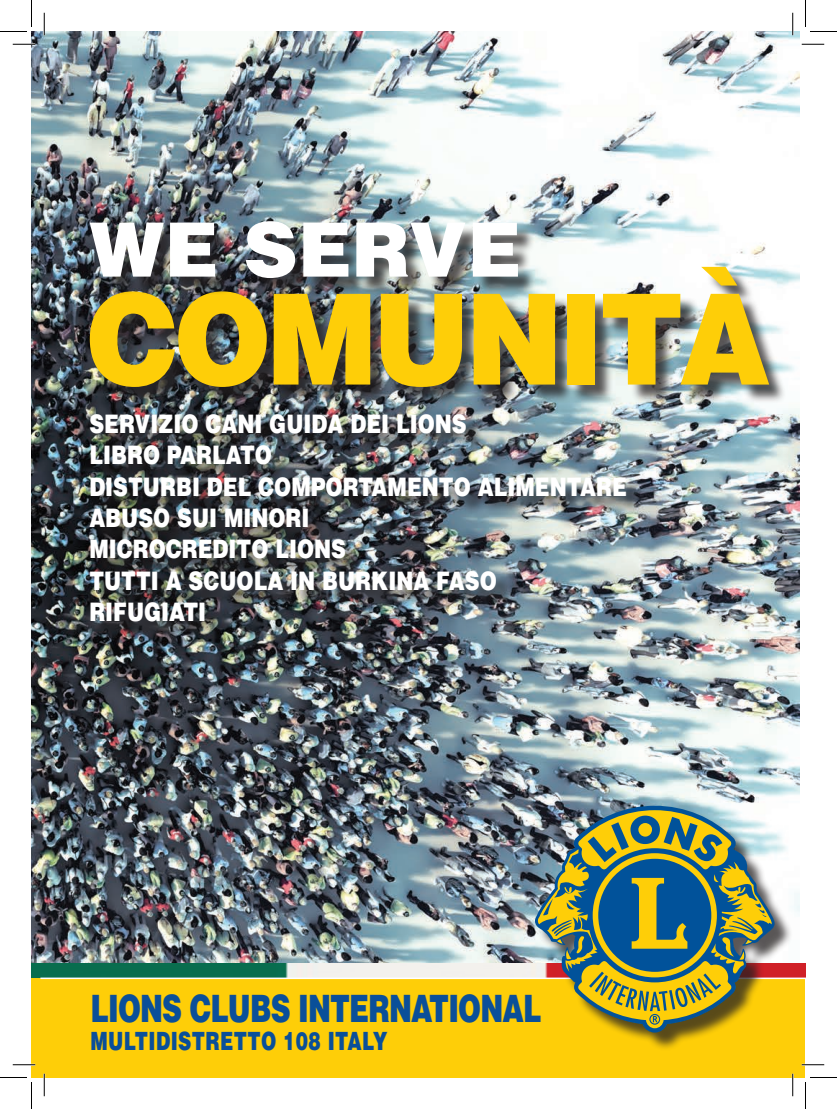
<style>
.page{position:relative;width:837px;height:1109px;background:#fff}
.page>*{position:absolute;margin:0;border:0;box-sizing:border-box;transform-origin:0 0}
.t1{font:900 126px "Helvetica";letter-spacing:-.04em;color:#fece08;scale:.93 1}
.t2{font:900 75px "Helvetica";color:#fff}
.t3{font:900 37.8px "Helvetica";letter-spacing:-.03em;color:#0a4f99;scale:.73 1}
.t4{font:900 25.5px "Helvetica";color:#fff;scale:.81 1}
.t5{font:900 25.2px "Helvetica";letter-spacing:.02em;color:#0a4f99;scale:.73 1}
</style>
<div class="page">
<img style="left:31px;top:31px;width:768px;height:1046px">
<div style="left:32px;top:978px;width:773px;height:99px;background:#fece08"></div>
<div style="left:93px;top:269px;width:694px;height:137px;background:#231f20;opacity:.75"></div>
<div style="left:93px;top:224px;width:443px;height:72px;background:#231f20;opacity:.75"></div>
<img style="left:32px;top:963px;width:773px;height:14px">
<div style="left:92px;top:416px;width:552px;height:224px;background:#231f20;opacity:.75"></div>
<hr style="left:40px;top:978px;width:765px;height:1px;background:#fff">
<div style="left:538px;top:809px;width:255px;height:242px;background:#231f20;opacity:.75"></div>
<svg style="left:535px;top:806px;width:239px;height:227px"></svg>
<hr style="left:13px;top:43px;width:22px;height:2px;background:#fff">
<hr style="left:13px;top:1064px;width:22px;height:2px;background:#fff">
<hr style="left:802px;top:1064px;width:22px;height:2px;background:#fff">
<hr style="left:43px;top:13px;width:2px;height:22px;background:#fff">
<hr style="left:43px;top:1074px;width:2px;height:22px;background:#fff">
<hr style="left:792px;top:13px;width:2px;height:22px;background:#fff">
<hr style="left:792px;top:1074px;width:2px;height:22px;background:#fff">
<svg style="left:13px;top:44px;width:22px;height:1px"></svg>
<svg style="left:802px;top:44px;width:22px;height:1px"></svg>
<svg style="left:13px;top:1064px;width:22px;height:1px"></svg>
<svg style="left:802px;top:1064px;width:22px;height:1px"></svg>
<svg style="left:44px;top:13px;width:1px;height:22px"></svg>
<svg style="left:44px;top:1074px;width:1px;height:22px"></svg>
<svg style="left:792px;top:13px;width:1px;height:22px"></svg>
<svg style="left:792px;top:1074px;width:1px;height:22px"></svg>
<svg style="left:0;top:0;width:32px;height:32px"></svg>
<svg style="left:0;top:1077px;width:32px;height:32px"></svg>
<svg style="left:805px;top:0;width:32px;height:32px"></svg>
<svg style="left:805px;top:1077px;width:32px;height:32px"></svg>
<p class="t2" style="left:89px;top:201px;width:433px">WE SERVE</p>
<p class="t1" style="left:87px;top:257px;width:736px">COMUNITÀ</p>
<p class="t4" style="left:89px;top:407px;width:467px">SERVIZIO CANI GUIDA DEI LIONS</p>
<p class="t4" style="left:89px;top:438px;width:227px">LIBRO PARLATO</p>
<p class="t4" style="left:89px;top:470px;width:665px">DISTURBI DEL COMPORTAMENTO ALIMENTARE</p>
<p class="t4" style="left:89px;top:501px;width:273px">ABUSO SUI MINORI</p>
<p class="t4" style="left:89px;top:533px;width:319px">MICROCREDITO LIONS</p>
<p class="t4" style="left:89px;top:564px;width:504px">TUTTI A SCUOLA IN BURKINA FASO</p>
<p class="t4" style="left:89px;top:596px;width:146px">RIFUGIATI</p>
<p class="t3" style="left:91px;top:984px;width:619px">LIONS CLUBS INTERNATIONAL</p>
<p class="t5" style="left:91px;top:1024px;width:408px">MULTIDISTRETTO 108 ITALY</p>
</div>
